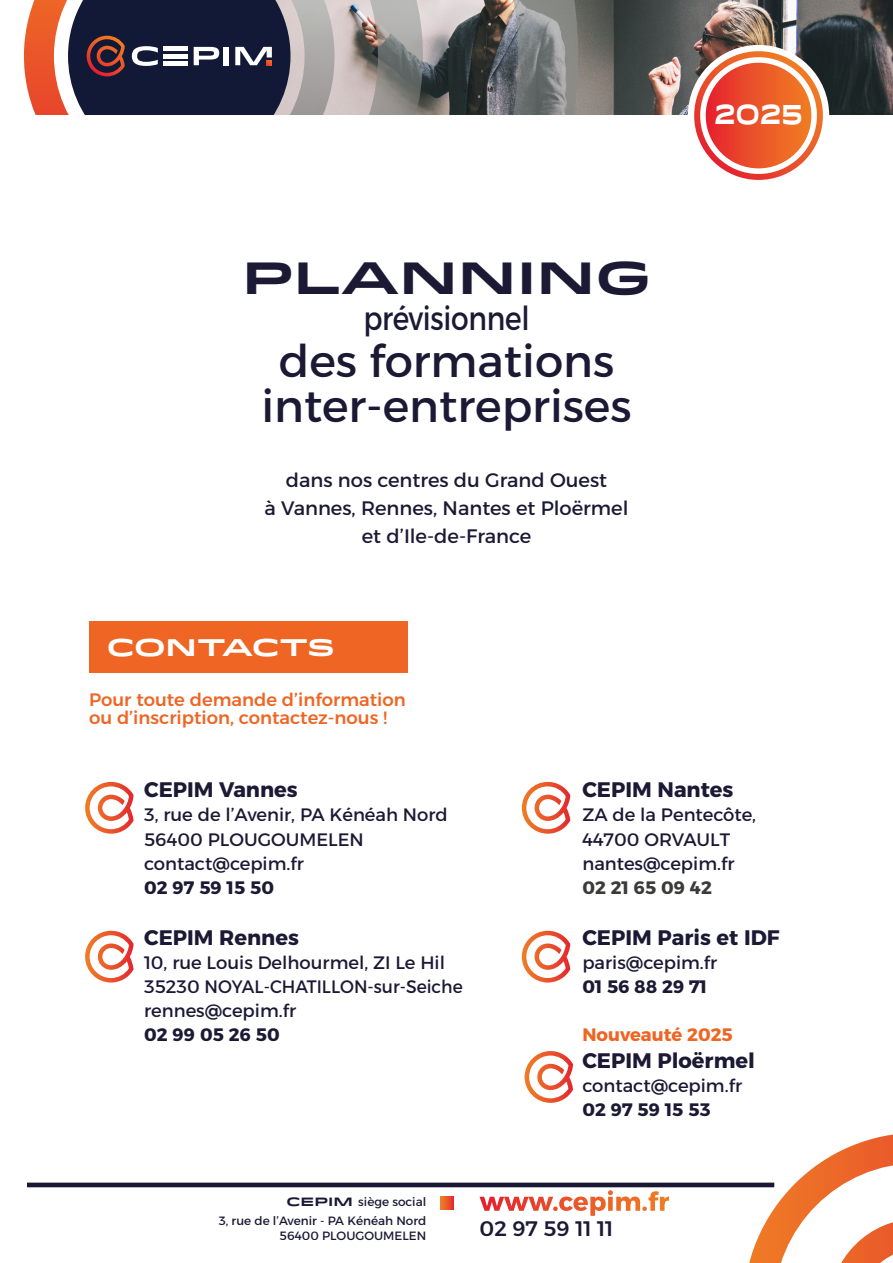
<style>
.page{position:relative;width:893px;height:1263px;background:#fff}
.page>*{position:absolute;margin:0;border:0;box-sizing:border-box;transform-origin:0 0}
.t1{font:45px/44.5px "Alexandria";color:#1c1934;text-align:center}
.t2{font:700 45px "Idlewild";color:#1c1934}
.t3{font:33px "Alexandria";letter-spacing:-.01em;color:#1c1934;scale:.85 1}
.t4{font:700 27.15px "Idlewild";color:#fff;scale:.7 1}
.t5{font:700 24px "Idlewild";letter-spacing:-.02em;color:#fff}
.t6{font:700 21px "Alexandria";color:#1c1934}
.t7{font:500 21px "Alexandria";color:#1c1934}
.t8{font:19.5px/28px "Alexandria";color:#1c1934;text-align:center}
.t9{font:18px/24px "Alexandria";color:#1c1934}
.t10{font:500 18px/18px "Alexandria";color:#ef6523}
.t11{font:700 18px "Alexandria";color:#1c1934}
.t12{font:700 18px "Alexandria";color:#ef6523}
.t13{font:700 18px "Alexandria";color:#3c3b3a}
.t14{font:12px/18.9px "Alexandria";color:#1a1835;text-align:right}
.s1{font-family:"Idlewild";font-weight:700}
</style>
<div class="page">
<svg style="left:743px;top:1134px;width:150px;height:129px"></svg>
<img style="left:578px;top:0;width:315px;height:115px">
<svg style="left:423px;top:0;width:155px;height:115px;background:#6f7171"></svg>
<svg style="left:23px;top:0;width:400px;height:115px;background:#6b5f69"></svg>
<hr style="left:163px;top:47px;width:25px;height:4px;background:#fff">
<hr style="left:163px;top:54px;width:25px;height:4px;background:#fff">
<hr style="left:163px;top:61px;width:25px;height:4px;background:#fff">
<svg style="left:688px;top:45px;width:141px;height:135px"></svg>
<div style="left:89px;top:621px;width:318px;height:51px;background:#ef6523"></div>
<svg style="left:85px;top:782px;width:49px;height:52px"></svg>
<svg style="left:522px;top:782px;width:48px;height:52px"></svg>
<svg style="left:525px;top:1051px;width:48px;height:52px"></svg>
<svg style="left:522px;top:931px;width:48px;height:51px"></svg>
<svg style="left:85px;top:931px;width:49px;height:51px"></svg>
<svg style="left:479px;top:1190px;width:190px;height:26px"></svg>
<svg style="left:441px;top:1197px;width:12px;height:12px"></svg>
<div style="left:27px;top:1182px;width:747px;height:5px;background:#1a1835"></div>
<h1 class="t2" style="left:242px;top:258px;width:410px">PLANNING</h1>
<h2 class="t3" style="left:363px;top:298px;width:197px">prévisionnel</h2>
<h1 class="t1" style="left:261px;top:339px;width:372px">des formations inter-entreprises</h1>
<p class="t8" style="left:264px;top:466px;width:366px">dans nos centres du Grand Ouest<br>à Vannes, Rennes, Nantes et Ploërmel et d’Ile-de-France</p>
<h3 class="t5" style="left:107px;top:637px;width:230px">CONTACTS</h3>
<p class="t10" style="left:89px;top:691px;width:318px">Pour toute demande d’information ou d’inscription, contactez-nous !</p>
<h3 class="t4" style="left:714px;top:103px;width:128px">2025</h3>
<p class="t6" style="left:144px;top:777px;width:155px">CEPIM Vannes</p>
<p class="t9" style="left:144px;top:803px;width:305px">3, rue de l’Avenir, PA Kénéah Nord<br>56400 PLOUGOUMELEN contact@cepim.fr</p>
<p class="t11" style="left:144px;top:876px;width:131px">02 97 59 15 50</p>
<p class="t6" style="left:144px;top:924px;width:156px">CEPIM Rennes</p>
<p class="t9" style="left:144px;top:950px;width:320px">10, rue Louis Delhourmel, ZI Le Hil<br>35230 NOYAL-CHATILLON-sur-Seiche rennes@cepim.fr</p>
<p class="t11" style="left:144px;top:1023px;width:137px">02 99 05 26 50</p>
<p class="t6" style="left:582px;top:777px;width:152px">CEPIM Nantes</p>
<p class="t9" style="left:582px;top:803px;width:175px">ZA de la Pentecôte,<br>44700 ORVAULT nantes@cepim.fr</p>
<p class="t13" style="left:582px;top:876px;width:131px">02 21 65 09 42</p>
<p class="t6" style="left:582px;top:924px;width:199px">CEPIM Paris et IDF</p>
<p class="t9" style="left:582px;top:950px;width:136px">paris@cepim.fr</p>
<p class="t11" style="left:582px;top:975px;width:126px">01 56 88 29 71</p>
<p class="t12" style="left:582px;top:1023px;width:152px">Nouveauté 2025</p>
<p class="t6" style="left:582px;top:1047px;width:174px">CEPIM Ploërmel</p>
<p class="t9" style="left:582px;top:1073px;width:161px">contact@cepim.fr</p>
<p class="t11" style="left:582px;top:1098px;width:130px">02 97 59 15 53</p>
<p class="t14" style="left:219px;top:1192px;width:209px"><span class="s1">CEPIM</span> siège social<br>3, rue de l’Avenir - PA Kénéah Nord</p>
<p class="t14" style="left:280px;top:1226px;width:148px">56400 PLOUGOUMELEN</p>
<p class="t7" style="left:480px;top:1215px;width:135px">02 97 59 11 11</p>
</div>
